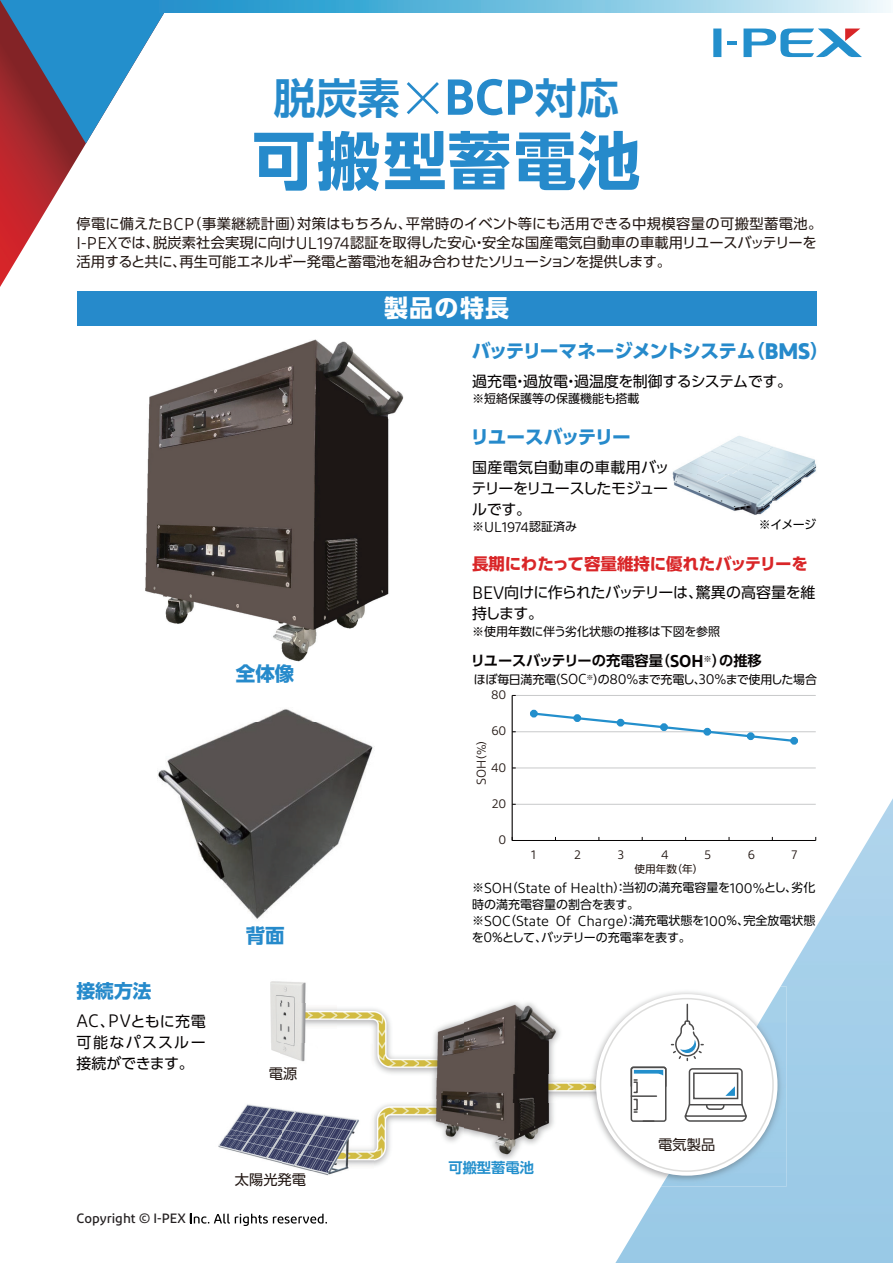
<style>
.page{position:relative;width:893px;height:1263px;background:#fff}
.page>*{position:absolute;margin:0;border:0;box-sizing:border-box;transform-origin:0 0}
.t1{font:700 63px "UD Shin Go Pro";letter-spacing:.02em;color:#268acb}
.t2{font:700 42px "UD Shin Go Pro De";color:#268acb}
.t3{font:700 24px "UD Shin Go Pro";letter-spacing:.055em;color:#fff}
.t4{font:700 19.5px "UD Shin Go Pro";color:#268acb}
.t5{font:700 18.75px "UD Shin Go Pro";letter-spacing:-.035em;color:#268acb}
.t6{font:700 18.75px "UD Shin Go Pro";letter-spacing:-.08em;color:#268acb}
.t7{font:700 16.5px "UD Shin Go Pro";letter-spacing:-.01em;color:#d92628}
.t8{font:15px/21px "UD Shin Go Pro";letter-spacing:-.02em;color:#060303;text-align:justify}
.t9{font:14.4px "Diodrum";color:#030303}
.t10{font:14.4px "Diodrum";color:#060303}
.t11{font:14.25px/18.8px "UD Shin Go Pro";color:#221713}
.t12{font:700 14.25px "UD Shin Go Pro De";letter-spacing:-.005em;color:#060303}
.t13{font:700 14.25px "UD Shin Go Pro De";color:#238fcc}
.t14{font:500 13.5px "Diodrum";color:#231f20}
.t15{font:12.75px "Diodrum";letter-spacing:-.005em;color:#221713}
.t16{font:12px "UD Shin Go Pro";letter-spacing:-.01em;color:#030303}
.t17{font:12px "UD Shin Go Pro";letter-spacing:-.01em;color:#060303}
.t18{font:12px "UD Shin Go Pro";letter-spacing:-.03em;color:#060303}
.t19{font:10.65px "UD Shin Go Pro";color:#221713}
.s1{font-family:"Diodrum";font-weight:600;font-size:50.4px}
.s2{font-family:"Diodrum";font-size:17.1px}
.s3{font-family:"Diodrum";font-size:22.5px}
.s4{font-family:"UD Shin Go Pro";font-size:12px}
.s5{font-family:"Diodrum";font-size:18px}
.s6{font-family:"Diodrum";font-weight:600;font-size:17.1px}
.s7{font-family:"Diodrum";font-size:14.4px}
.s8{font-family:"UD Shin Go Pro";font-size:10.65px}
</style>
<div class="page">
<svg style="left:615px;top:798px;width:278px;height:465px"></svg>
<svg style="left:0;top:143px;width:87px;height:144px"></svg>
<svg style="left:0;top:0;width:164px;height:143px"></svg>
<div style="left:713px;top:29px;width:8px;height:28px;background:#238fcc"></div>
<svg style="left:728px;top:41px;width:9px;height:4px"></svg>
<svg style="left:743px;top:29px;width:119px;height:28px"></svg>
<svg style="left:153px;top:0;width:738px;height:13px;background:#74c0e0"></svg>
<img style="left:337px;top:1008px;width:83px;height:66px">
<img style="left:568px;top:1079px;width:19px;height:18px">
<img style="left:374px;top:1104px;width:46px;height:62px">
<img style="left:270px;top:981px;width:18px;height:26px">
<img style="left:288px;top:982px;width:18px;height:21px">
<img style="left:270px;top:1007px;width:11px;height:37px">
<img style="left:281px;top:1003px;width:56px;height:41px">
<img style="left:190px;top:1044px;width:138px;height:180px">
<img style="left:328px;top:1115px;width:46px;height:60px">
<svg style="left:190px;top:1214px;width:94px;height:12px"></svg>
<img style="left:285px;top:1216px;width:24px;height:7px">
<svg style="left:310px;top:1214px;width:17px;height:9px"></svg>
<img style="left:281px;top:1044px;width:93px;height:34px">
<img style="left:587px;top:986px;width:74px;height:200px">
<img style="left:661px;top:986px;width:126px;height:200px">
<div style="left:600px;top:999px;width:173px;height:172px;background:#fff;border-radius:50%"></div>
<div style="left:596px;top:994px;width:181px;height:182px;border:9px solid #fff;border-radius:50%"></div>
<svg style="left:671px;top:1004px;width:32px;height:56px"></svg>
<svg style="left:630px;top:1066px;width:37px;height:56px"></svg>
<svg style="left:684px;top:1068px;width:63px;height:54px"></svg>
<img style="left:420px;top:1002px;width:148px;height:158px">
<img style="left:111px;top:325px;width:319px;height:337px">
<img style="left:158px;top:709px;width:215px;height:210px">
<div style="left:77px;top:291px;width:739px;height:34px;background:#268acb"></div>
<svg style="left:406px;top:82px;width:33px;height:33px"></svg>
<hr style="left:512px;top:695px;width:304px;height:1px;background:#c8c9ca">
<hr style="left:512px;top:731px;width:304px;height:1px;background:#c8c9ca">
<hr style="left:512px;top:767px;width:304px;height:1px;background:#c8c9ca">
<hr style="left:512px;top:804px;width:304px;height:1px;background:#c8c9ca">
<hr style="left:512px;top:695px;width:1px;height:145px;background:#060303">
<hr style="left:512px;top:840px;width:304px;height:1px;background:#060303">
<div style="left:530px;top:710px;width:8px;height:7px;border:3px solid #238fcc;border-radius:50%"></div>
<svg style="left:531px;top:711px;width:265px;height:31px"></svg>
<div style="left:790px;top:737px;width:8px;height:8px;border:3px solid #238fcc;border-radius:50%"></div>
<img style="left:672px;top:436px;width:145px;height:79px">
<h2 class="t2" style="left:274px;top:63px;width:346px">脱炭素 <span class="s1">BCP</span>対応</h2>
<h1 class="t1" style="left:252px;top:109px;width:390px">可搬型蓄電池</h1>
<p class="t11" style="left:77px;top:214px;width:747px">停電に備えた<span class="s2">BCP</span>（事業継続計画）対策はもちろん、平常時のイベント等にも活用できる中規模容量の可搬型蓄電池。<br><span class="s2">I-PEX</span>では、脱炭素社会実現に向け<span class="s2">UL1974</span>認証を取得した安心・安全な国産電気自動車の車載用リユースバッテリーを活用すると共に、再生可能エネルギー発電と蓄電池を組み合わせたソリューションを提供します。</p>
<h3 class="t3" style="left:384px;top:289px;width:127px">製品の特長</h3>
<h3 class="t5" style="left:472px;top:336px;width:359px">バッテリーマネージメントシステム（<span class="s3">BMS</span>）</h3>
<p class="t8" style="left:472px;top:370px;width:322px">過充電・過放電・過温度を制御するシステムです。</p>
<p class="t17" style="left:472px;top:389px;width:169px">※短絡保護等の保護機能も搭載</p>
<h3 class="t6" style="left:471px;top:421px;width:162px">リユースバッテリー</h3>
<p class="t8" style="left:472px;top:456px;width:200px">国産電気自動車の車載用バッテリーをリユースしたモジュールです。</p>
<p class="t10" style="left:472px;top:518px;width:107px"><span class="s4">※</span>UL1974<span class="s4">認証済み</span></p>
<p class="t16" style="left:759px;top:515px;width:59px">※イメージ</p>
<h3 class="t4" style="left:236px;top:657px;width:60px">全体像</h3>
<h3 class="t5" style="left:77px;top:976px;width:77px">接続方法</h3>
<p class="t8" style="left:77px;top:1010px;width:131px"><span class="s5">AC</span>、<span class="s5">PV</span>ともに充電可能なパススルー接続ができます。</p>
<h3 class="t4" style="left:246px;top:919px;width:40px">背面</h3>
<p class="t11" style="left:269px;top:1063px;width:30px">電源</p>
<p class="t14" style="left:77px;top:1210px;width:111px">Copyright © I-PEX</p>
<p class="t11" style="left:235px;top:1169px;width:73px">太陽光発電</p>
<p class="t7" style="left:472px;top:550px;width:337px">長期にわたって容量維持に優れたバッテリーを</p>
<p class="t8" style="left:472px;top:581px;width:345px"><span class="s5">BEV</span>向けに作られたバッテリーは、驚異の高容量を維持します。</p>
<p class="t17" style="left:472px;top:621px;width:250px">※使用年数に伴う劣化状態の推移は下図を参照</p>
<p class="t12" style="left:471px;top:649px;width:292px">リユースバッテリーの充電容量（<span class="s6">SOH</span><sup>※</sup>）の推移</p>
<p class="t18" style="left:474px;top:669px;width:345px">ほぼ毎日満充電（<span class="s7">SOC</span><sup>※</sup>）の<span class="s7">80%</span>まで充電し、<span class="s7">30%</span>まで使用した場合</p>
<p class="t15" style="left:491px;top:687px;width:17px">80</p>
<p class="t15" style="left:491px;top:723px;width:17px">60</p>
<p class="t15" style="left:474px;top:785px;width:53px;rotate:-90deg">SO <span class="s8">（</span>H %<span class="s8">）</span></p>
<p class="t15" style="left:491px;top:759px;width:17px">40</p>
<p class="t15" style="left:492px;top:796px;width:16px">20</p>
<p class="t15" style="left:499px;top:832px;width:9px">0</p>
<p class="t15" style="left:531px;top:847px;width:6px">1</p>
<p class="t15" style="left:574px;top:847px;width:8px">2</p>
<p class="t15" style="left:618px;top:847px;width:8px">3</p>
<p class="t15" style="left:661px;top:847px;width:9px">4</p>
<p class="t15" style="left:705px;top:847px;width:8px">5</p>
<p class="t15" style="left:748px;top:847px;width:9px">6</p>
<p class="t15" style="left:791px;top:847px;width:7px">7</p>
<p class="t19" style="left:634px;top:861px;width:70px">使用年数（年）</p>
<p class="t9" style="left:472px;top:879px;width:345px"><span class="s4">※</span>SOH<span class="s4">（</span>State of Health<span class="s4">）：当初の満充電容量を</span>100%<span class="s4">とし、劣化</span></p>
<p class="t16" style="left:472px;top:894px;width:169px">時の満充電容量の割合を表す。</p>
<p class="t9" style="left:472px;top:912px;width:345px"><span class="s4">※</span>SOC<span class="s4">（</span>State Of Charge<span class="s4">）：満充電状態を</span>100<span class="s4">％、完全放電状態</span></p>
<p class="t16" style="left:472px;top:927px;width:221px">を<span class="s7">0</span>％として、バッテリーの充電率を表す。</p>
<p class="t13" style="left:448px;top:1156px;width:87px">可搬型蓄電池</p>
<p class="t11" style="left:658px;top:1134px;width:58px">電気製品</p>
</div>
